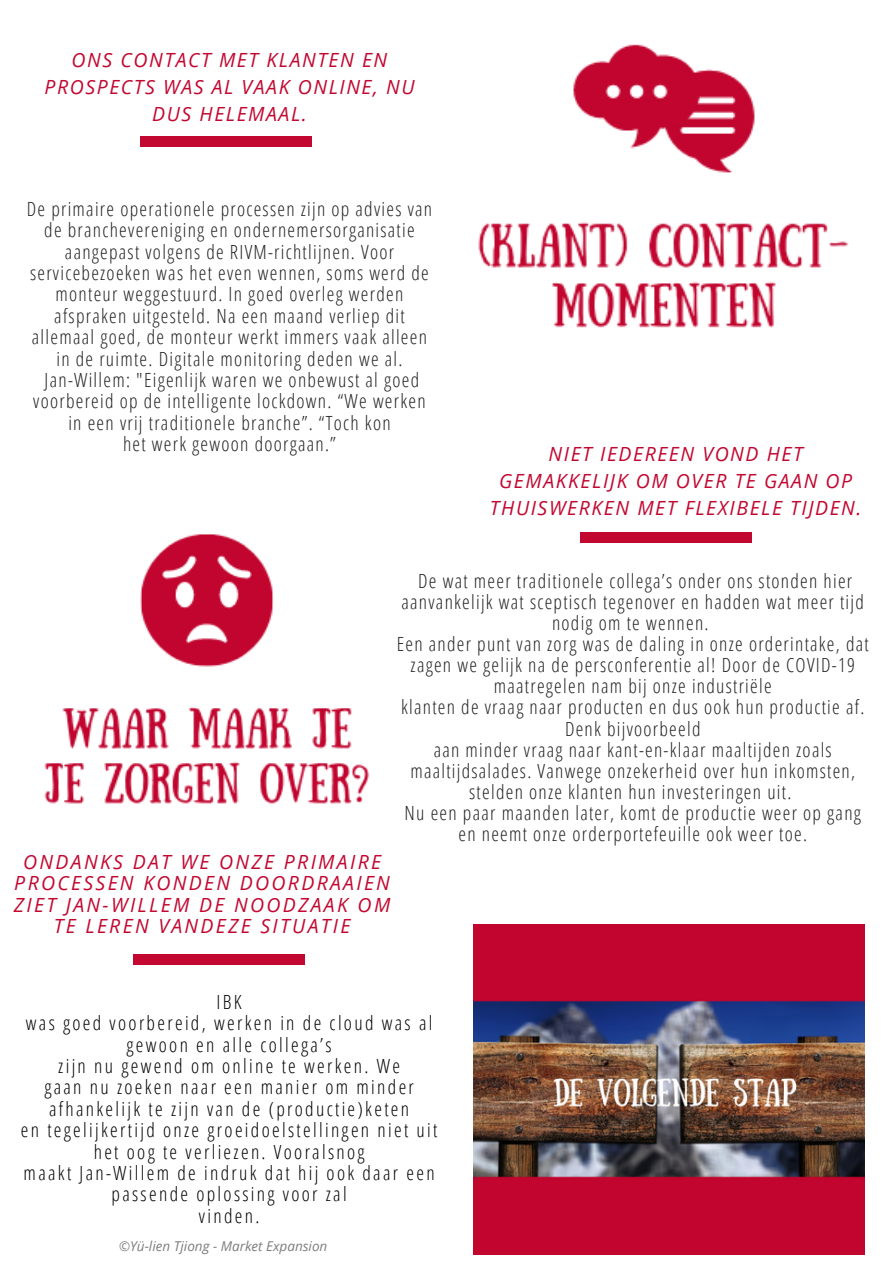
<style>
.page{position:relative;width:894px;height:1264px;background:#fff}
.page>*{position:absolute;margin:0;border:0;box-sizing:border-box;transform-origin:0 0}
.t1{font:300 19.5px/21.1px "Open Sans Condensed";letter-spacing:.065em;color:#222;text-align:center}
.t2{font:300 19.5px/21.5px "Open Sans Condensed";letter-spacing:.12em;color:#000;text-align:center}
.t3{font:italic 19.5px/27px "Open Sans";letter-spacing:.08em;color:#c20831;text-align:center}
.t4{font:italic 19.5px/21.5px "Open Sans";letter-spacing:.12em;color:#c20831;text-align:center}
.t5{font:italic 13.5px "Open Sans";color:#7e7e7e}
</style>
<div class="page">
<img style="left:44px;top:534px;width:326px;height:270px">
<img style="left:473px;top:924px;width:391px;height:330px">
<div style="left:140px;top:137px;width:172px;height:10px;background:#c20831"></div>
<div style="left:580px;top:532px;width:171px;height:10px;background:#c20831"></div>
<div style="left:133px;top:954px;width:171px;height:10px;background:#c20831"></div>
<img style="left:478px;top:44px;width:371px;height:284px">
<p class="t3" style="left:44px;top:46px;width:371px">ONS CONTACT MET KLANTEN EN<br>PROSPECTS WAS AL VAAK ONLINE, NU<br>DUS HELEMAAL.</p>
<p class="t1" style="left:27px;top:197px;width:406px">De primaire operationele processen zijn op advies van de branchevereniging en ondernemersorganisatie aangepast volgens de RIVM-richtlijnen. Voor servicebezoeken was het even wennen, soms werd de monteur weggestuurd. In goed overleg werden afspraken uitgesteld. Na een maand verliep dit allemaal goed, de monteur werkt immers vaak alleen in de ruimte. Digitale monitoring deden we al.<br>Jan-Willem: "Eigenlijk waren we onbewust al goed voorbereid op de intelligente lockdown. “We werken in een vrij traditionele branche”. “Toch kon<br>het werk gewoon doorgaan.”</p>
<p class="t3" style="left:490px;top:440px;width:373px">NIET IEDEREEN VOND HET<br>GEMAKKELIJK OM OVER TE GAAN OP<br>THUISWERKEN MET FLEXIBELE TIJDEN.</p>
<p class="t1" style="left:396px;top:569px;width:473px">De wat meer traditionele collega’s onder ons stonden hier aanvankelijk wat sceptisch tegenover en hadden wat meer tijd nodig om te wennen.<br>Een ander punt van zorg was de daling in onze orderintake, dat zagen we gelijk na de persconferentie al! Door de COVID-19 maatregelen nam bij onze industriële<br>klanten de vraag naar producten en dus ook hun productie af.<br>Denk bijvoorbeeld<br>aan minder vraag naar kant-en-klaar maaltijden zoals maaltijdsalades. Vanwege onzekerheid over hun inkomsten, stelden onze klanten hun investeringen uit.<br>Nu een paar maanden later, komt de productie weer op gang en neemt onze orderportefeuille ook weer toe.</p>
<p class="t4" style="left:14px;top:850px;width:378px">ONDANKS DAT WE ONZE PRIMAIRE<br>PROCESSEN KONDEN DOORDRAAIEN<br>ZIET JAN-WILLEM DE NOODZAAK OM<br>TE LEREN VANDEZE SITUATIE</p>
<p class="t2" style="left:21px;top:990px;width:418px">IBK<br>was goed voorbereid, werken in de cloud was al gewoon en alle collega’s<br>zijn nu gewend om online te werken. We<br>gaan nu zoeken naar een manier om minder afhankelijk te zijn van de (productie)keten<br>en tegelijkertijd onze groeidoelstellingen niet uit het oog te verliezen. Vooralsnog<br>maakt Jan-Willem de indruk dat hij ook daar een passende oplossing voor zal<br>vinden.</p>
<p class="t5" style="left:119px;top:1236px;width:210px">©Yü-lien Tjiong - Market Expansion</p>
</div>
